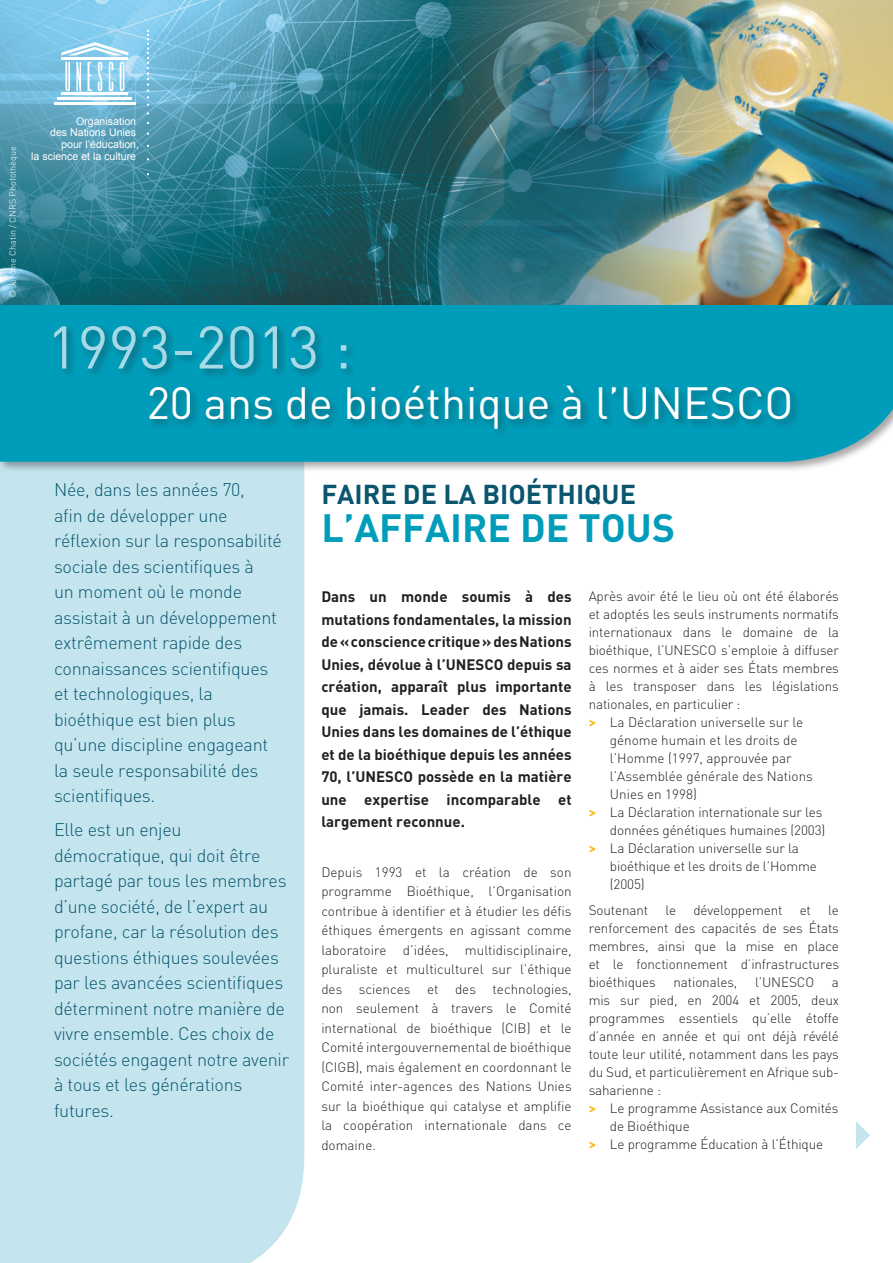
<style>
.page{position:relative;width:893px;height:1263px;background:#fff}
.page>*{position:absolute;margin:0;border:0;box-sizing:border-box;transform-origin:0 0}
.t1{font:59.25px "DIN";color:#a7d9e6}
.t2{font:44.55px "DIN";color:#fff}
.Titre{font:700 39px "DIN";color:#009dba}
.Titre-2{font:700 27px "DIN";color:#09566e}
.intro{font:300 18px/25.5px "DIN";letter-spacing:-.015em;color:#09566e}
.texte{font:700 15px/22.5px "DIN";color:#231f20;text-align:justify}
.texte-2{font:300 13.5px/18px "DIN";letter-spacing:-.01em;color:#231f20;text-align:justify}
.texte_liste{font:300 13.5px/18px "DIN";letter-spacing:-.01em;color:#231f20}
.t3{font:10.65px/11.6px "Arial";color:#fff;text-align:right}
.texte-3{font:300 9px "DIN";color:#fff}
.s1{font-weight:700;color:#fcb619}
</style>
<div class="page">
<div style="left:0;top:473px;width:304px;height:790px;background:#c4e5ee"></div>
<div style="left:0;top:0;width:893px;height:473px;background:#231f20;opacity:.4"></div>
<div style="left:0;top:304px;width:893px;height:158px;background:#009dba"></div>
<img style="left:0;top:0;width:893px;height:304px">
<div style="left:147px;top:383px;width:654px;height:56px;background:#231f20;opacity:.4"></div>
<div style="left:51px;top:323px;width:307px;height:57px;background:#231f20;opacity:.4"></div>
<svg style="left:147px;top:30px;width:2px;height:68px"></svg>
<hr style="left:62px;top:93px;width:66px;height:2px;background:#fff">
<hr style="left:58px;top:97px;width:74px;height:3px;background:#fff">
<hr style="left:54px;top:102px;width:82px;height:3px;background:#fff">
<hr style="left:62px;top:57px;width:66px;height:3px;background:#fff">
<svg style="left:62px;top:42px;width:66px;height:13px"></svg>
<svg style="left:65px;top:62px;width:5px;height:29px"></svg>
<svg style="left:76px;top:62px;width:5px;height:29px"></svg>
<svg style="left:88px;top:62px;width:4px;height:29px"></svg>
<svg style="left:109px;top:62px;width:4px;height:29px"></svg>
<svg style="left:120px;top:62px;width:5px;height:29px"></svg>
<svg style="left:98px;top:62px;width:4px;height:29px"></svg>
<svg style="left:856px;top:1121px;width:14px;height:28px"></svg>
<p class="texte-3" style="left:7px;top:298px;width:154px;rotate:-90deg">© Jérôme Chatin / CNRS Photothèque</p>
<p class="t3" style="left:31px;top:115px;width:109px">Organisation<br>des Nations Unies pour l’éducation,<br>la science et la culture</p>
<p class="t1" style="left:47px;top:310px;width:306px">1993-2013 :</p>
<p class="t2" style="left:147px;top:375px;width:648px">20 ans de bioéthique à l’UNESCO</p>
<p class="intro" style="left:54px;top:477px;width:230px">Née, dans les années 70,<br>afin de développer une réflexion sur la responsabilité sociale des scientifiques à<br>un moment où le monde assistait à un développement extrêmement rapide des connaissances scientifiques et technologiques, la bioéthique est bien plus qu’une discipline engageant la seule responsabilité des scientifiques.</p>
<p class="intro" style="left:54px;top:817px;width:237px">Elle est un enjeu démocratique, qui doit être partagé par tous les membres d’une société, de l’expert au profane, car la résolution des questions éthiques soulevées par les avancées scientifiques déterminent notre manière de vivre ensemble. Ces choix de sociétés engagent notre avenir à tous et les générations futures.</p>
<p class="Titre-2" style="left:321px;top:477px;width:316px">FAIRE DE LA BIOÉTHIQUE</p>
<p class="Titre" style="left:321px;top:502px;width:355px">L’AFFAIRE DE TOUS</p>
<p class="texte" style="left:321px;top:585px;width:252px">Dans un monde soumis à des mutations fondamentales, la mission de «conscience critique» des Nations Unies, dévolue à l’UNESCO depuis sa création, apparaît plus importante que jamais. Leader des Nations Unies dans les domaines de l’éthique et de la bioéthique depuis les années 70, l’UNESCO possède en la matière une expertise incomparable et largement reconnue.</p>
<p class="texte-2" style="left:321px;top:862px;width:252px;line-height:19.5px">Depuis 1993 et la création de son programme Bioéthique, l’Organisation contribue à identifier et à étudier les défis éthiques émergents en agissant comme laboratoire d’idées, multidisciplinaire, pluraliste et multiculturel sur l’éthique des sciences et des technologies, non seulement à travers le Comité international de bioéthique (CIB) et le Comité intergouvernemental de bioéthique (CIGB), mais également en coordonnant le Comité inter-agences des Nations Unies sur la bioéthique qui catalyse et amplifie la coopération internationale dans ce domaine.</p>
<p class="texte-2" style="left:589px;top:587px;width:252px">Après avoir été le lieu où ont été élaborés et adoptés les seuls instruments normatifs internationaux dans le domaine de la bioéthique, l’UNESCO s’emploie à diffuser ces normes et à aider ses États membres à les transposer dans les législations nationales, en particulier :</p>
<p class="texte_liste" style="left:610px;top:713px;width:204px;text-indent:-21px"><span class="s1">&gt;</span> La Déclaration universelle sur le génome humain et les droits de l’Homme (1997, approuvée par l’Assemblée générale des Nations<br>Unies en 1998)</p>
<p class="texte_liste" style="left:589px;top:803px;width:238px;text-align:right"><span class="s1">&gt;</span> La Déclaration internationale sur les données génétiques humaines (2003)</p>
<p class="texte_liste" style="left:610px;top:839px;width:208px;text-indent:-21px"><span class="s1">&gt;</span> La Déclaration universelle sur la bioéthique et les droits de l’Homme (2005)</p>
<p class="texte-2" style="left:589px;top:901px;width:61px">Soutenant</p>
<p class="texte-2" style="left:665px;top:901px;width:12px">le</p>
<p class="texte-2" style="left:693px;top:901px;width:91px">développement</p>
<p class="texte-2" style="left:800px;top:901px;width:13px">et</p>
<p class="texte-2" style="left:589px;top:901px;width:252px;text-indent:240px">le renforcement des capacités de ses États membres, ainsi que la mise en place et le fonctionnement d’infrastructures bioéthiques</p>
<p class="texte-2" style="left:674px;top:973px;width:65px">nationales,</p>
<p class="texte-2" style="left:755px;top:973px;width:61px">l’UNESCO</p>
<p class="texte-2" style="left:589px;top:973px;width:252px;text-indent:243px">a mis sur pied, en 2004 et 2005, deux programmes essentiels qu’elle étoffe d’année en année et qui ont déjà révélé toute leur utilité, notamment dans les pays du Sud, et particulièrement en Afrique sub&shy;saharienne :</p>
<p class="texte_liste" style="left:610px;top:1099px;width:230px;text-indent:-21px"><span class="s1">&gt;</span> Le programme Assistance aux Comités de Bioéthique</p>
<p class="texte_liste" style="left:589px;top:1135px;width:236px"><span class="s1">&gt;</span> Le programme Éducation à l’Éthique</p>
</div>
